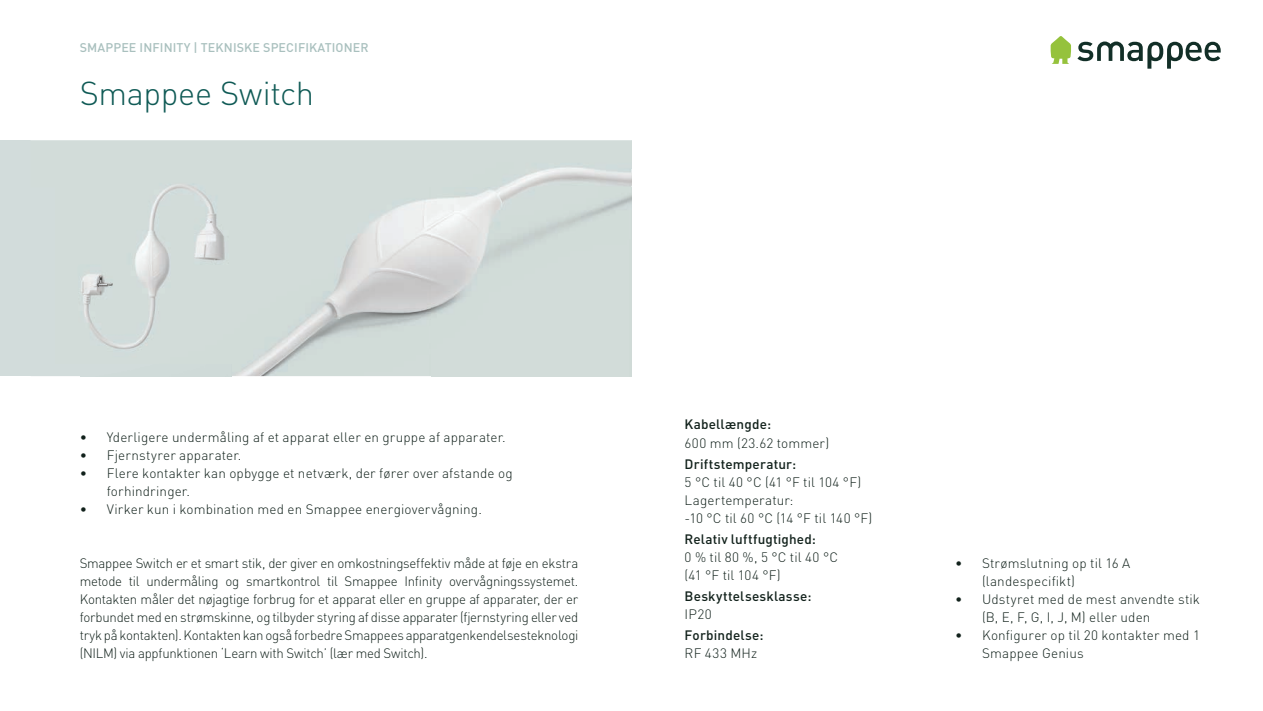
<style>
.page{position:relative;width:1263px;height:711px;background:#fff}
.page>*{position:absolute;margin:0;border:0;box-sizing:border-box;transform-origin:0 0}
.t1{font:300 32.7px "DIN Pro";letter-spacing:-.01em;color:#0f5a55}
.t2{font:300 13.5px/18px "DIN Pro";letter-spacing:.01em;color:#11211b}
.t3{font:500 13.5px "DIN Pro";letter-spacing:.015em;color:#11211b}
.t4{font:500 12.45px "DIN Pro";letter-spacing:.01em;color:#a9c0be}
</style>
<div class="page">
<svg style="left:1077px;top:41px;width:144px;height:28px"></svg>
<svg style="left:1050px;top:36px;width:21px;height:28px"></svg>
<div style="left:0;top:140px;width:631px;height:236px;background:#d2dcdb"></div>
<img style="left:631px;top:169px;width:1px;height:207px">
<img style="left:502px;top:167px;width:129px;height:20px">
<img style="left:236px;top:187px;width:395px;height:189px">
<img style="left:81px;top:184px;width:165px;height:179px">
<p class="t4" style="left:80px;top:39px;width:290px">SMAPPEE INFINITY | TEKNISKE SPECIFIKATIONER</p>
<h1 class="t1" style="left:80px;top:70px;width:236px">Smappee Switch</h1>
<p class="t2" style="left:80px;top:427px;width:428px">• Yderligere undermåling af et apparat eller en gruppe af apparater.</p>
<p class="t2" style="left:80px;top:444px;width:163px">• Fjernstyrer apparater.</p>
<p class="t2" style="left:107px;top:462px;width:407px;text-indent:-27px">• Flere kontakter kan opbygge et netværk, der fører over afstande og forhindringer.</p>
<p class="t2" style="left:80px;top:498px;width:404px">• Virker kun i kombination med en Smappee energiovervågning.</p>
<p class="t2" style="left:80px;top:553px;width:500px;text-align:justify">Smappee Switch er et smart stik, der giver en omkostningseffektiv måde at føje en ekstra metode til undermåling og smartkontrol til Smappee Infinity overvågningssystemet.<br>Kontakten måler det nøjagtige forbrug for et apparat eller en gruppe af apparater, der er forbundet med en strømskinne, og tilbyder styring af disse apparater (fjernstyring eller ved tryk på kontakten). Kontakten kan også forbedre Smappees apparatgenkendelsesteknologi (NILM) via appfunktionen ‘Learn with Switch’ (lær med Switch).</p>
<p class="t3" style="left:685px;top:415px;width:88px">Kabellængde:</p>
<p class="t2" style="left:685px;top:432px;width:146px">600 mm (23.62 tommer)</p>
<p class="t3" style="left:685px;top:454px;width:113px">Driftstemperatur:</p>
<p class="t2" style="left:685px;top:471px;width:189px">5 °C til 40 °C (41 °F til 104 °F)<br>Lagertemperatur:<br>-10 °C til 60 °C (14 °F til 140 °F)</p>
<p class="t3" style="left:685px;top:529px;width:133px">Relativ luftfugtighed:</p>
<p class="t2" style="left:685px;top:546px;width:155px">0 % til 80 %, 5 °C til 40 °C (41 °F til 104 °F)</p>
<p class="t3" style="left:685px;top:586px;width:128px">Beskyttelsesklasse:</p>
<p class="t2" style="left:685px;top:603px;width:29px">IP20</p>
<p class="t3" style="left:685px;top:625px;width:80px">Forbindelse:</p>
<p class="t2" style="left:685px;top:642px;width:74px">RF 433 MHz</p>
<p class="t2" style="left:982px;top:552px;width:150px;text-indent:-27px">• Strømslutning op til 16 A (landespecifikt)</p>
<p class="t2" style="left:982px;top:588px;width:219px;text-indent:-27px">• Udstyret med de mest anvendte stik (B, E, F, G, I, J, M) eller uden</p>
<p class="t2" style="left:982px;top:624px;width:219px;text-indent:-27px">• Konfigurer op til 20 kontakter med 1<br>Smappee Genius</p>
</div>
